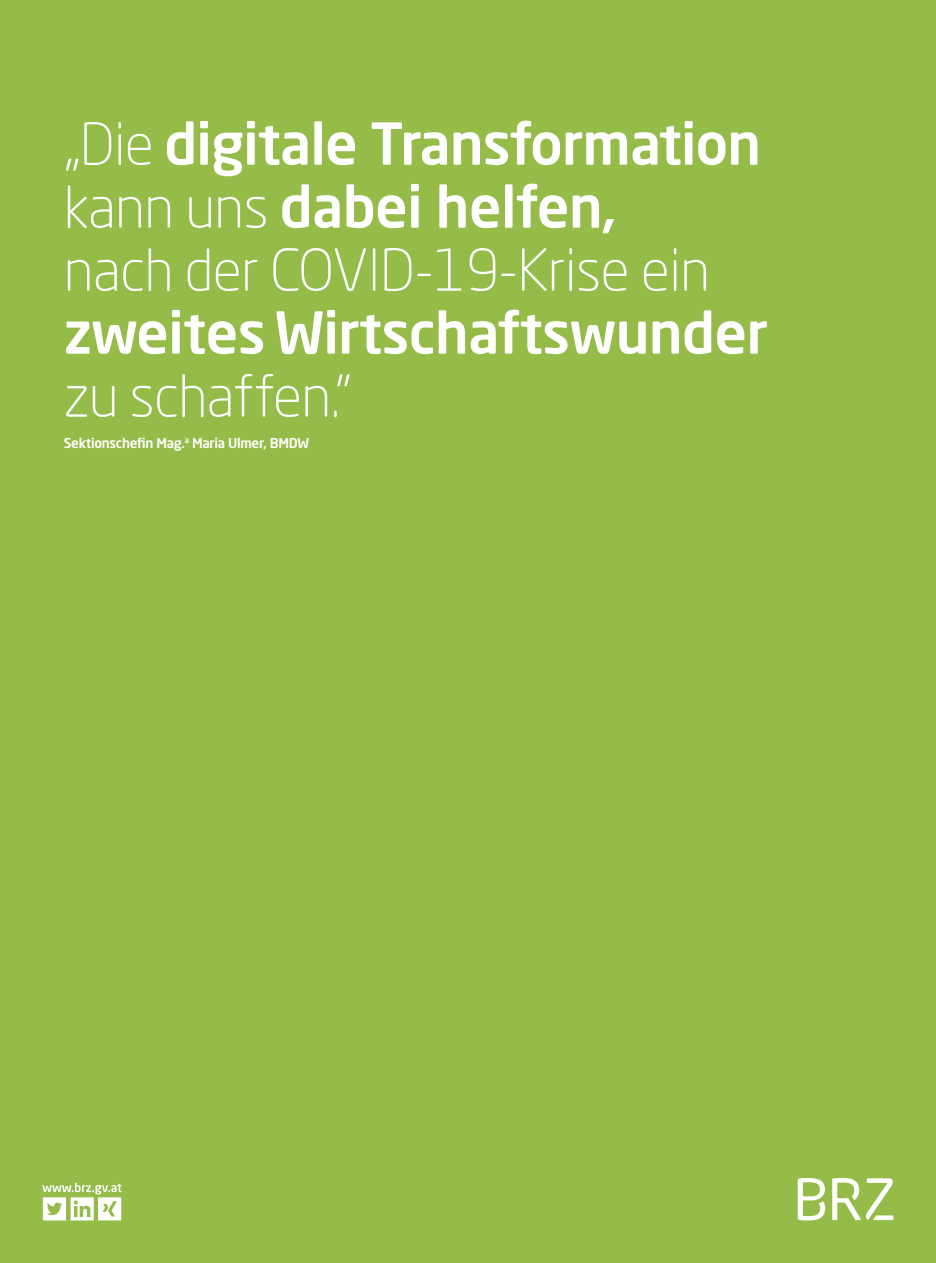
<style>
.page{position:relative;width:936px;height:1263px;background:#fff}
.page>*{position:absolute;margin:0;border:0;box-sizing:border-box;transform-origin:0 0}
.t1{font:300 57px/63px "Neo Sans Pro";letter-spacing:-.01em;color:#fff}
.t2{font:500 57px "Neo Sans Pro";letter-spacing:-.01em;color:#fff}
.t3{font:500 13.5px "Neo Sans Pro";letter-spacing:-.02em;color:#fff}
.s1{font-weight:500}
</style>
<div class="page">
<div style="left:0;top:0;width:935px;height:1263px;background:#95bc49"></div>
<svg style="left:797px;top:1178px;width:96px;height:42px"></svg>
<svg style="left:42px;top:1183px;width:79px;height:37px"></svg>
<p class="t1" style="left:64px;top:112px;width:698px">„Die <span class="s1">digitale Transformation </span>kann uns <span class="s1">dabei helfen,<br></span>nach der COVID-19-Krise ein</p>
<p class="t2" style="left:64px;top:297px;width:705px">zweites Wirtschaftswunder</p>
<p class="t1" style="left:64px;top:364px;width:289px">zu schaffen.”</p>
<p class="t3" style="left:64px;top:434px;width:247px">Sektionschefin Mag.<sup>a</sup> Maria Ulmer, BMDW</p>
</div>
